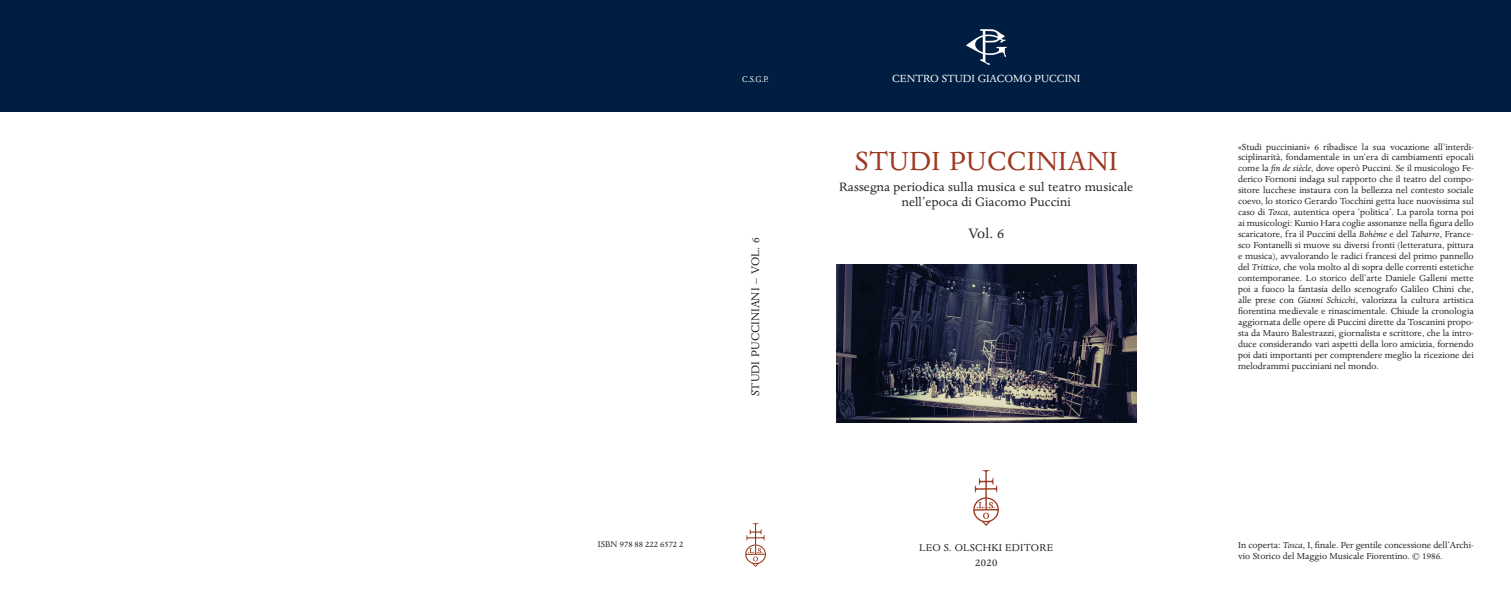
<style>
.page{position:relative;width:1511px;height:596px;background:#fff}
.page>*{position:absolute;margin:0;border:0;box-sizing:border-box;transform-origin:0 0}
.Normale{font:30.36px "Dante MT Pro";letter-spacing:.01em;color:#9d3820}
.Normale-2{font:15.75px "Dante MT Pro";color:#231f20}
.Normale-3{font:14px/14.9px "Dante MT Pro";letter-spacing:.01em;color:#231f20;text-align:center}
.costola{font:12.69px "Dante MT Pro";color:#231f20}
.t1{font:11.99px "Dante MT Pro";color:#fff}
.t2{font:11.81px "Dante MT Pro";color:#231f20}
.t3{font:11.38px "Dante MT Pro";letter-spacing:.02em;color:#231f20}
.Bandella_piatto{font:10.06px/10.9px "Dante MT Pro";color:#231f20;text-align:justify}
.t4{font:9.62px "Dante MT Pro";color:#231f20}
.t5{font:9.62px "Dante MT Pro";color:#fff;scale:.9 1}
.s1{font-style:italic}
</style>
<div class="page">
<div style="left:0;top:0;width:1511px;height:112px;background:#001e41"></div>
<img style="left:745px;top:523px;width:20px;height:43px">
<img style="left:974px;top:470px;width:24px;height:54px">
<img style="left:966px;top:30px;width:40px;height:34px">
<img style="left:836px;top:264px;width:300px;height:158px">
<p class="t5" style="left:742px;top:73px;width:31px">C.S.G.P.</p>
<p class="t4" style="left:598px;top:537px;width:87px">ISBN 978 88 222 6572 2</p>
<p class="costola" style="left:748px;top:396px;width:161px;rotate:-90deg">STUDI PUCCINIANI – VOL. 6</p>
<p class="t1" style="left:892px;top:71px;width:190px">CENTRO STUDI GIACOMO PUCCINI</p>
<p class="Normale" style="left:855px;top:143px;width:264px">STUDI PUCCINIANI</p>
<p class="Normale-3" style="left:839px;top:179px;width:296px">Rassegna periodica sulla musica e sul teatro musicale nell’epoca di Giacomo Puccini</p>
<p class="Normale-2" style="left:968px;top:224px;width:37px">Vol. 6</p>
<p class="t3" style="left:919px;top:540px;width:135px">LEO S. OLSCHKI EDITORE</p>
<p class="t2" style="left:975px;top:555px;width:24px">2020</p>
<p class="Bandella_piatto" style="left:1238px;top:141px;width:237px">«Studi pucciniani» 6 ribadisce la sua vocazione all’interdi&shy;sciplinarità, fondamentale in un’era di cambiamenti epocali come la <span class="s1">fin de siècle</span>, dove operò Puccini. Se il musicologo Fe&shy;derico Fornoni indaga sul rapporto che il teatro del compo&shy;sitore lucchese instaura con la bellezza nel contesto sociale coevo, lo storico Gerardo Tocchini getta luce nuovissima sul caso di <span class="s1">Tosca</span>, autentica opera ‘politica’. La parola torna poi ai musicologi: Kunio Hara coglie assonanze nella figura dello scaricatore, fra il Puccini della <span class="s1">Bohème</span> e del <span class="s1">Tabarro</span>, France&shy;sco Fontanelli si muove su diversi fronti (letteratura, pittura e musica), avvalorando le radici francesi del primo pannello del <span class="s1">Trittico</span>, che vola molto al di sopra delle correnti estetiche contemporanee. Lo storico dell’arte Daniele Galleni mette poi a fuoco la fantasia dello scenografo Galileo Chini che, alle prese con <span class="s1">Gianni Schicchi</span>, valorizza la cultura artistica fiorentina medievale e rinascimentale. Chiude la cronologia aggiornata delle opere di Puccini dirette da Toscanini propo&shy;sta da Mauro Balestrazzi, giornalista e scrittore, che la intro&shy;duce considerando vari aspetti della loro amicizia, fornendo poi dati importanti per comprendere meglio la ricezione dei melodrammi pucciniani nel mondo.</p>
<p class="Bandella_piatto" style="left:1238px;top:539px;width:237px">In coperta: <span class="s1">Tosca</span>, I, finale. Per gentile concessione dell’Archi&shy;vio Storico del Maggio Musicale Fiorentino. © 1986.</p>
</div>
